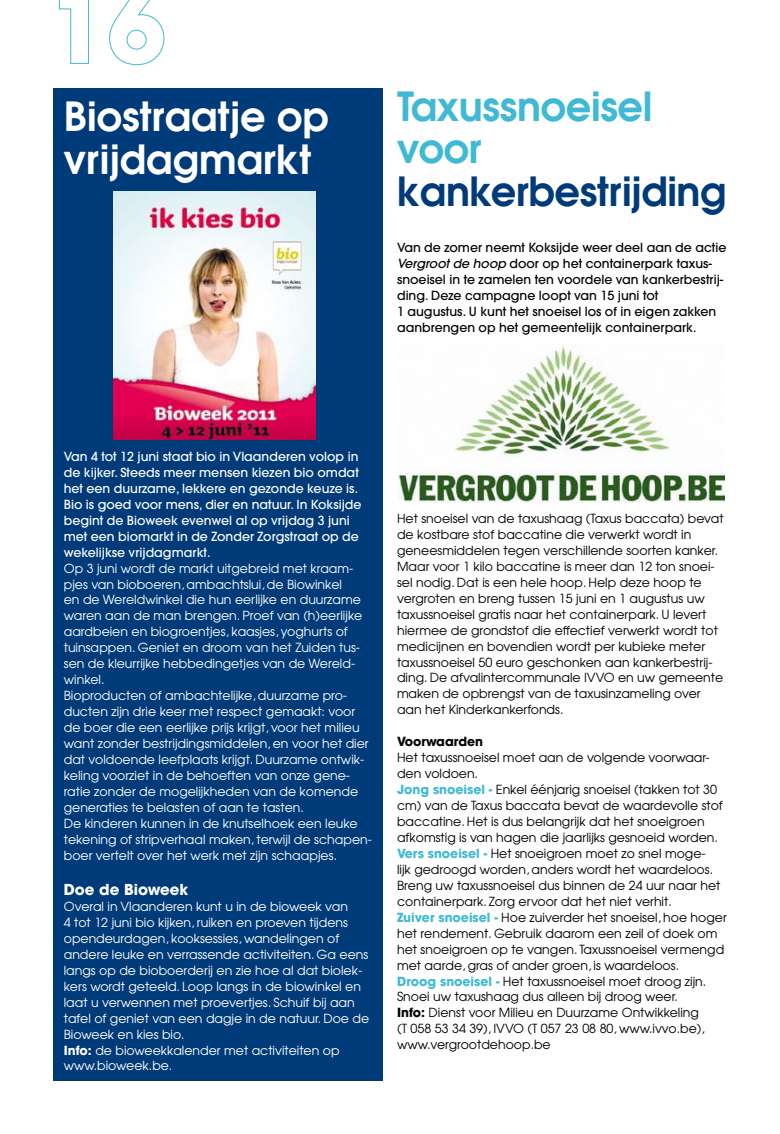
<style>
.page{position:relative;width:780px;height:1134px;background:#fff}
.page>*{position:absolute;margin:0;border:0;box-sizing:border-box;transform-origin:0 0}
.t1{font:600 40px/42.5px "Avant Garde";color:#fff}
.t2{font:600 40px/42.5px "Avant Garde";letter-spacing:-.01em;color:#3fb9d4}
.t3{font:600 40px "Avant Garde";letter-spacing:-.01em;color:#003b79}
.t4{font:700 15px "Avant Garde";color:#fff}
.t5{font:12.5px/16px "Avant Garde";color:#000}
.t6{font:12.5px/16px "Avant Garde";color:#fff}
.t7{font:500 12.5px/16px "Avant Garde";color:#fff}
.t8{font:500 12.5px/16px "Avant Garde";color:#000}
.t9{font:700 12.5px "Avant Garde";color:#000}
.s1{font-style:italic}
.s2{font-weight:700}
.s3{font-weight:700;color:#3fb9d4}
</style>
<div class="page">
<div style="left:53px;top:89px;width:330px;height:992px;background:#003b79"></div>
<svg style="left:59px;top:0;width:30px;height:64px"></svg>
<svg style="left:109px;top:0;width:55px;height:65px"></svg>
<img style="left:113px;top:191px;width:202px;height:248px">
<img style="left:397px;top:346px;width:328px;height:157px">
<h1 class="t1" style="left:64px;top:95px;width:267px">Biostraatje op vrijdagmarkt</h1>
<h1 class="t2" style="left:397px;top:84px;width:257px">Taxussnoeisel voor</h1>
<h1 class="t3" style="left:397px;top:165px;width:331px">kankerbestrijding</h1>
<p class="t8" style="left:397px;top:239px;width:331px">Van de zomer neemt Koksijde weer deel aan de actie <span class="s1">Vergroot de hoop</span> door op het containerpark taxus&shy;snoeisel in te zamelen ten voordele van kankerbestrij&shy;ding. Deze campagne loopt van 15 juni tot<br>1 augustus. U kunt het snoeisel los of in eigen zakken aanbrengen op het gemeentelijk containerpark.</p>
<p class="t7" style="left:64px;top:448px;width:299px">Van 4 tot 12 juni staat bio in Vlaanderen volop in de kijker. Steeds meer mensen kiezen bio omdat het een duurzame, lekkere en gezonde keuze is.<br>Bio is goed voor mens, dier en natuur. In Koksijde begint de Bioweek evenwel al op vrijdag 3 juni met een biomarkt in de Zonder Zorgstraat op de wekelijkse vrijdagmarkt.</p>
<p class="t6" style="left:64px;top:560px;width:309px">Op 3 juni wordt de markt uitgebreid met kraam&shy;pjes van bioboeren, ambachtslui, de Biowinkel<br>en de Wereldwinkel die hun eerlijke en duurzame waren aan de man brengen. Proef van (h)eerlijke aardbeien en biogroentjes, kaasjes, yoghurts of tuinsappen. Geniet en droom van het Zuiden tus&shy;sen de kleurrijke hebbedingetjes van de Wereld&shy;winkel.<br>Bioproducten of ambachtelijke, duurzame pro&shy;ducten zijn drie keer met respect gemaakt: voor de boer die een eerlijke prijs krijgt, voor het milieu want zonder bestrijdingsmiddelen, en voor het dier dat voldoende leefplaats krijgt. Duurzame ontwik&shy;keling voorziet in de behoeften van onze gene&shy;ratie zonder de mogelijkheden van de komende generaties te belasten of aan te tasten.<br>De kinderen kunnen in de knutselhoek een leuke tekening of stripverhaal maken, terwijl de schapen&shy;boer vertelt over het werk met zijn schaapjes.</p>
<p class="t4" style="left:64px;top:880px;width:126px">Doe de Bioweek</p>
<p class="t6" style="left:64px;top:898px;width:307px">Overal in Vlaanderen kunt u in de bioweek van<br>4 tot 12 juni bio kijken, ruiken en proeven tijdens opendeurdagen, kooksessies, wandelingen of andere leuke en verrassende activiteiten. Ga eens langs op de bioboerderij en zie hoe al dat biolek&shy;kers wordt geteeld. Loop langs in de biowinkel en laat u verwennen met proevertjes. Schuif bij aan tafel of geniet van een dagje in de natuur. Doe de Bioweek en kies bio.<br><span class="s2">Info:</span> de bioweekkalender met activiteiten op www.bioweek.be.</p>
<p class="t5" style="left:397px;top:510px;width:328px">Het snoeisel van de taxushaag (Taxus baccata) bevat de kostbare stof baccatine die verwerkt wordt in geneesmiddelen tegen verschillende soorten kanker.<br>Maar voor 1 kilo baccatine is meer dan 12 ton snoei&shy;sel nodig. Dat is een hele hoop. Help deze hoop te vergroten en breng tussen 15 juni en 1 augustus uw taxussnoeisel gratis naar het containerpark. U levert hiermee de grondstof die effectief verwerkt wordt tot medicijnen en bovendien wordt per kubieke meter taxussnoeisel 50 euro geschonken aan kankerbestrij&shy;ding. De afvalintercommunale IVVO en uw gemeente maken de opbrengst van de taxusinzameling over aan het Kinderkankerfonds.</p>
<p class="t9" style="left:397px;top:733px;width:87px">Voorwaarden</p>
<p class="t5" style="left:397px;top:749px;width:331px">Het taxussnoeisel moet aan de volgende voorwaar&shy;den voldoen.<br><span class="s3">Jong snoeisel -</span> Enkel éénjarig snoeisel (takken tot 30 cm) van de Taxus baccata bevat de waardevolle stof baccatine. Het is dus belangrijk dat het snoeigroen afkomstig is van hagen die jaarlijks gesnoeid worden.<br><span class="s3">Vers snoeisel -</span> Het snoeigroen moet zo snel moge-<br>lijk gedroogd worden, anders wordt het waardeloos.<br>Breng uw taxussnoeisel dus binnen de 24 uur naar het containerpark. Zorg ervoor dat het niet verhit.<br><span class="s3">Zuiver snoeisel -</span> Hoe zuiverder het snoeisel, hoe hoger het rendement. Gebruik daarom een zeil of doek om het snoeigroen op te vangen. Taxussnoeisel vermengd met aarde, gras of ander groen, is waardeloos.<br><span class="s3">Droog snoeisel -</span> Het taxussnoeisel moet droog zijn.<br>Snoei uw taxushaag dus alleen bij droog weer.<br><span class="s2">Info:</span> Dienst voor Milieu en Duurzame Ontwikkeling<br>(T 058 53 34 39), IVVO (T 057 23 08 80, www.ivvo.be), www.vergrootdehoop.be</p>
</div>
